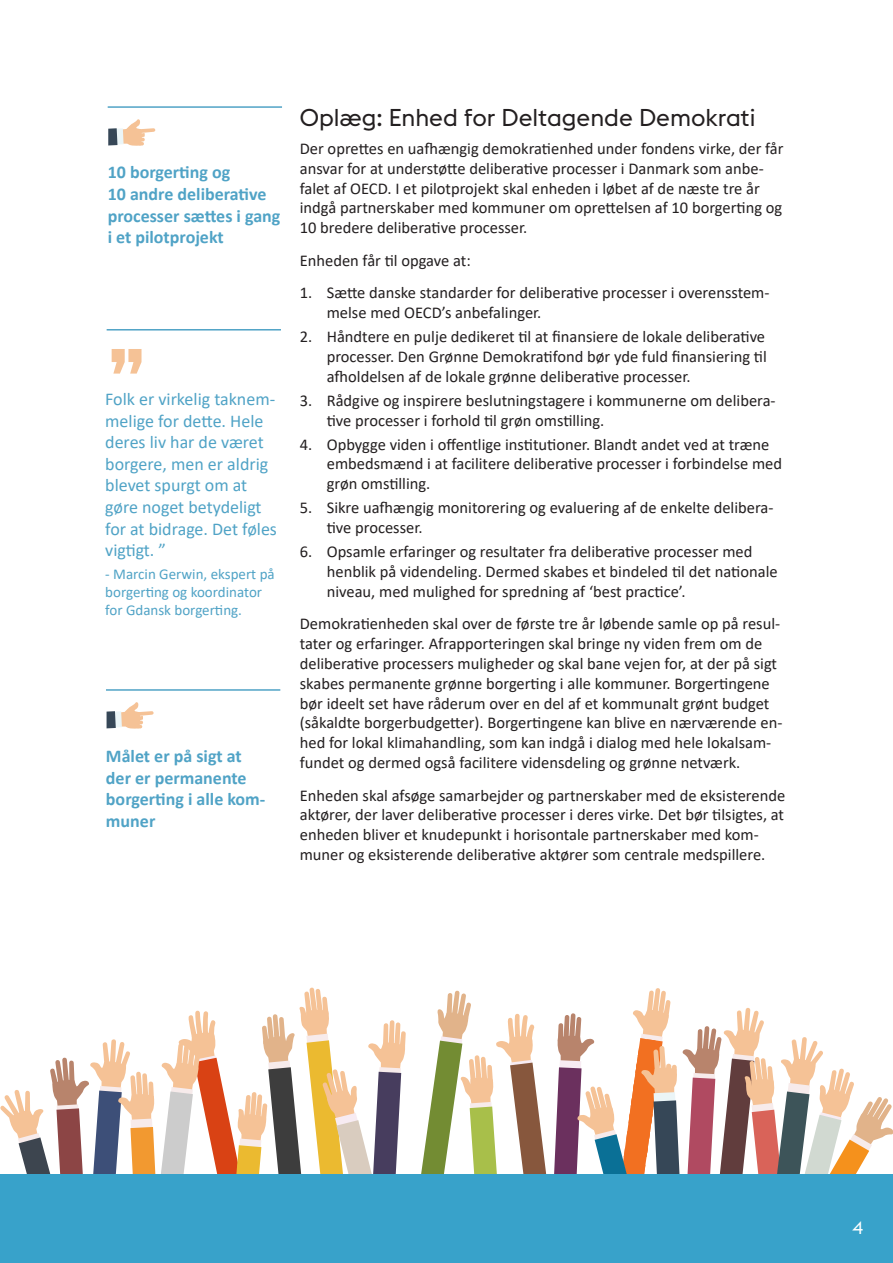
<style>
.page{position:relative;width:893px;height:1263px;background:#fff}
.page>*{position:absolute;margin:0;border:0;box-sizing:border-box;transform-origin:0 0}
.t1{font:700 75px "Euclid Flex";color:#f5c296}
.Rubrik_2{font:24px "Euclid Flex";color:#231f20}
.t2{font:18px/21.6px "Calibri";color:#50a3c6}
.t3{font:700 18px/21.6px "Calibri";color:#50a3c6}
.t4{font:18px "Euclid Flex";color:#fff}
.Brødtekst{font:16.5px/19.8px "Calibri";color:#231f20}
.t5{font:15px/18px "Calibri";color:#50a3c6}
</style>
<div class="page">
<svg style="left:0;top:987px;width:893px;height:188px"></svg>
<div style="left:0;top:1175px;width:893px;height:88px;background:#38a2ca"></div>
<hr style="left:106px;top:689px;width:174px;height:2px;background:#50a3c6">
<svg style="left:107px;top:702px;width:47px;height:27px"></svg>
<hr style="left:108px;top:106px;width:174px;height:2px;background:#50a3c6">
<svg style="left:108px;top:119px;width:47px;height:27px"></svg>
<hr style="left:107px;top:329px;width:174px;height:1px;background:#50a3c6">
<p class="t3" style="left:108px;top:161px;width:174px">10 borgerting og<br>10 andre deliberative processer sættes i gang i et pilotprojekt</p>
<p class="t1" style="left:107px;top:332px;width:41px">”</p>
<p class="t2" style="left:105px;top:388px;width:172px">Folk er virkelig taknem-</p>
<p class="t2" style="left:105px;top:409px;width:173px">melige for dette. Hele deres liv har de været borgere, men er aldrig blevet spurgt om at gøre noget betydeligt for at bidrage. Det føles vigtigt. ”</p>
<p class="t5" style="left:105px;top:564px;width:171px">- Marcin Gerwin, ekspert på borgerting og koordinator for Gdansk borgerting.</p>
<p class="t3" style="left:106px;top:745px;width:161px">Målet er på sigt at der er permanente borgerting i alle kom&shy;muner</p>
<p class="Rubrik_2" style="left:300px;top:103px;width:457px">Oplæg: Enhed for Deltagende Demokrati</p>
<p class="Brødtekst" style="left:300px;top:138px;width:485px">Der oprettes en uafhængig demokratienhed under fondens virke, der får ansvar for at understøtte deliberative processer i Danmark som anbe&shy;falet af OECD. I et pilotprojekt skal enheden i løbet af de næste tre år indgå partnerskaber med kommuner om oprettelsen af 10 borgerting og 10 bredere deliberative processer.</p>
<p class="Brødtekst" style="left:300px;top:250px;width:173px">Enheden får til opgave at:</p>
<p class="Brødtekst" style="left:327px;top:282px;width:444px;text-indent:-27px">1. Sætte danske standarder for deliberative processer i overensstem&shy;melse med OECD’s anbefalinger.</p>
<p class="Brødtekst" style="left:327px;top:326px;width:442px;text-align:justify;text-indent:-27px">2. Håndtere en pulje dedikeret til at finansiere de lokale deliberative processer. Den Grønne Demokratifond bør yde fuld finansiering til afholdelsen af de lokale grønne deliberative processer.</p>
<p class="Brødtekst" style="left:327px;top:390px;width:450px;text-indent:-27px">3. Rådgive og inspirere beslutningstagere i kommunerne om delibera&shy;tive processer i forhold til grøn omstilling.</p>
<p class="Brødtekst" style="left:327px;top:434px;width:457px;text-indent:-27px">4. Opbygge viden i offentlige institutioner. Blandt andet ved at træne embedsmænd i at facilitere deliberative processer i forbindelse med grøn omstilling.</p>
<p class="Brødtekst" style="left:327px;top:497px;width:448px;text-indent:-27px">5. Sikre uafhængig monitorering og evaluering af de enkelte delibera&shy;tive processer.</p>
<p class="Brødtekst" style="left:327px;top:541px;width:452px;text-indent:-27px">6. Opsamle erfaringer og resultater fra deliberative processer med henblik på videndeling. Dermed skabes et bindeled til det nationale niveau, med mulighed for spredning af ‘best practice’.</p>
<p class="Brødtekst" style="left:300px;top:613px;width:484px">Demokratienheden skal over de første tre år løbende samle op på resul&shy;tater og erfaringer. Afrapporteringen skal bringe ny viden frem om de deliberative processers muligheder og skal bane vejen for, at der på sigt skabes permanente grønne borgerting i alle kommuner. Borgertingene bør ideelt set have råderum over en del af et kommunalt grønt budget (såkaldte borgerbudgetter). Borgertingene kan blive en nærværende en&shy;hed for lokal klimahandling, som kan indgå i dialog med hele lokalsam&shy;fundet og dermed også facilitere vidensdeling og grønne netværk.</p>
<p class="Brødtekst" style="left:300px;top:785px;width:487px">Enheden skal afsøge samarbejder og partnerskaber med de eksisterende aktører, der laver deliberative processer i deres virke. Det bør tilsigtes, at enheden bliver et knudepunkt i horisontale partnerskaber med kom&shy;muner og eksisterende deliberative aktører som centrale medspillere.</p>
<p class="t4" style="left:853px;top:1217px;width:12px">4</p>
</div>
